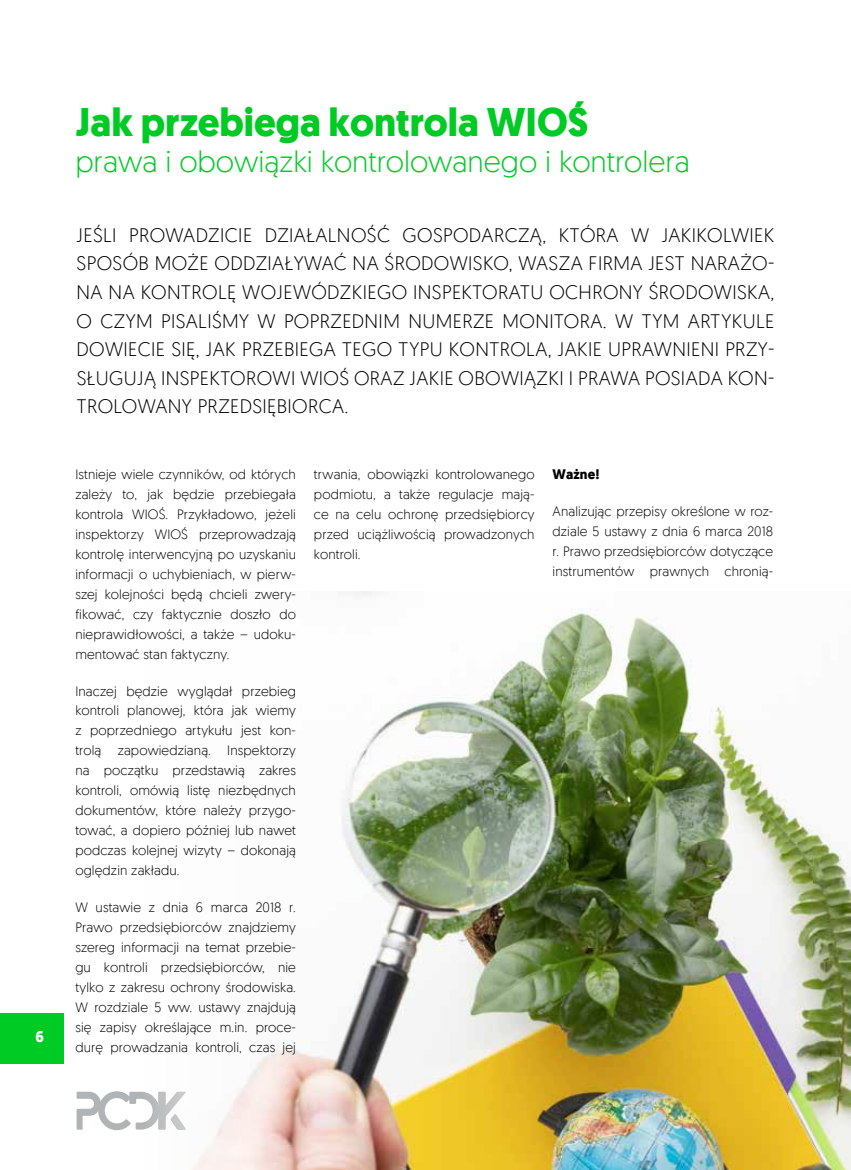
<style>
.page{position:relative;width:851px;height:1170px;background:#fff}
.page>*{position:absolute;margin:0;border:0;box-sizing:border-box;transform-origin:0 0}
.t1{font:700 39px "Geomanist";color:#00cb25}
.t2{font:300 30px "Geomanist";color:#00cb25}
.t3{font:300 19.5px "Geomanist";letter-spacing:.02em;color:#000}
.t4{font:700 15px "Geomanist";color:#fff}
.t5{font:300 13.5px/20px "Geomanist";letter-spacing:.01em;color:#000;text-align:justify}
.t6{font:700 13.5px "Geomanist";color:#000}
</style>
<div class="page">
<div style="left:0;top:1013px;width:64px;height:50px;background:#00cb25"></div>
<svg style="left:77px;top:1091px;width:63px;height:39px"></svg>
<img style="left:140px;top:591px;width:710px;height:578px">
<p class="t4" style="left:35px;top:1026px;width:10px">6</p>
<h1 class="t1" style="left:75px;top:96px;width:514px">Jak przebiega kontrola WIOŚ</h1>
<h2 class="t2" style="left:75px;top:142px;width:616px">prawa i obowiązki kontrolowanego i kontrolera</h2>
<h3 class="t3" style="left:77px;top:222px;width:65px">Jeśli pro</h3>
<h3 class="t3" style="left:165px;top:222px;width:63px">wadzicie</h3>
<h3 class="t3" style="left:265px;top:222px;width:166px">działalność gospod</h3>
<h3 class="t3" style="left:481px;top:222px;width:211px">arczą, która w jakiko</h3>
<h3 class="t3" style="left:722px;top:222px;width:36px">lwiek</h3>
<h3 class="t3" style="left:77px;top:251px;width:12px">spos</h3>
<h3 class="t3" style="left:123px;top:251px;width:106px">óbmożeodd</h3>
<h3 class="t3" style="left:256px;top:251px;width:153px">zi aływać n a środo</h3>
<h3 class="t3" style="left:449px;top:251px;width:30px">wisko</h3>
<h3 class="t3" style="left:508px;top:251px;width:157px">, wasza firma jest</h3>
<h3 class="t3" style="left:690px;top:251px;width:85px">narażo-</h3>
<h3 class="t3" style="left:77px;top:279px;width:78px">na na kontro</h3>
<h3 class="t3" style="left:218px;top:279px;width:207px">lę wojewódzkiego inspektor</h3>
<h3 class="t3" style="left:508px;top:279px;width:97px">atu ochron</h3>
<h3 class="t3" style="left:632px;top:279px;width:40px">y środo</h3>
<h3 class="t3" style="left:713px;top:279px;width:62px">wiska,</h3>
<h3 class="t3" style="left:77px;top:308px;width:220px">o czym pisaliśmy w popr</h3>
<h3 class="t3" style="left:330px;top:308px;width:24px">zednim</h3>
<h3 class="t3" style="left:408px;top:308px;width:14px">numer</h3>
<h3 class="t3" style="left:473px;top:308px;width:60px">ze Monitor</h3>
<h3 class="t3" style="left:590px;top:308px;width:183px">a. W tym artyku le</h3>
<h3 class="t3" style="left:77px;top:336px;width:56px">dowiecie</h3>
<h3 class="t3" style="left:171px;top:336px;width:112px">si ę, jak przebie</h3>
<h3 class="t3" style="left:309px;top:336px;width:154px">ga tego typu kontro</h3>
<h3 class="t3" style="left:526px;top:336px;width:156px">la, jakie uprawnieni</h3>
<h3 class="t3" style="left:725px;top:336px;width:51px">przy-</h3>
<h3 class="t3" style="left:77px;top:365px;width:97px">sługują inspektoro</h3>
<h3 class="t3" style="left:272px;top:365px;width:201px">wi WIOŚ oraz jakie obo</h3>
<h3 class="t3" style="left:501px;top:365px;width:155px">wiązki i prawa posi</h3>
<h3 class="t3" style="left:685px;top:365px;width:56px">ada kon</h3>
<h3 class="t3" style="left:768px;top:365px;width:8px">-</h3>
<h3 class="t3" style="left:77px;top:393px;width:13px">tro</h3>
<h3 class="t3" style="left:113px;top:393px;width:126px">lowan y przedsi</h3>
<h3 class="t3" style="left:267px;top:393px;width:22px">ębiorc</h3>
<h3 class="t3" style="left:332px;top:393px;width:18px">a.</h3>
<p class="t5" style="left:75px;top:463px;width:222px">Istnieje wiele czynników, od których zależy to, jak będzie przebiegała kontrola WIOŚ. Przykładowo, jeżeli inspektorzy WIOŚ przeprowadzają kontrolę interwencyjną po uzyskaniu informacji o uchybieniach, w pierw&shy;szej kolejności będą chcieli zwery&shy;fikować, czy faktycznie doszło do nieprawidłowości, a także – udoku&shy;mentować stan faktyczny.</p>
<p class="t5" style="left:75px;top:680px;width:222px">Inaczej będzie wyglądał przebieg kontroli planowej, która jak wiemy z poprzedniego artykułu jest kon&shy;trolą zapowiedzianą. Inspektorzy na początku przedstawią zakres kontroli, omówią listę niezbędnych dokumentów, które należy przygo&shy;tować, a dopiero później lub nawet podczas kolejnej wizyty – dokonają oględzin zakładu.</p>
<p class="t5" style="left:75px;top:896px;width:222px">W ustawie z dnia 6 marca 2018 r.<br>Prawo przedsiębiorców znajdziemy szereg informacji na temat przebie&shy;gu kontroli przedsiębiorców, nie tylko z zakresu ochrony środowiska.<br>W rozdziale 5 ww. ustawy znajdują się zapisy określające m.in. proce&shy;durę prowadzania kontroli, czas jej</p>
<p class="t5" style="left:314px;top:463px;width:222px">trwania, obowiązki kontrolowanego podmiotu, a także regulacje mają&shy;ce na celu ochronę przedsiębiorcy przed uciążliwością prowadzonych kontroli.</p>
<p class="t6" style="left:552px;top:465px;width:49px">Ważne!</p>
<p class="t5" style="left:552px;top:500px;width:222px">Analizując przepisy określone w roz&shy;dziale 5 ustawy z dnia 6 marca 2018 r. Prawo przedsiębiorców dotyczące instrumentów prawnych chronią-</p>
</div>
